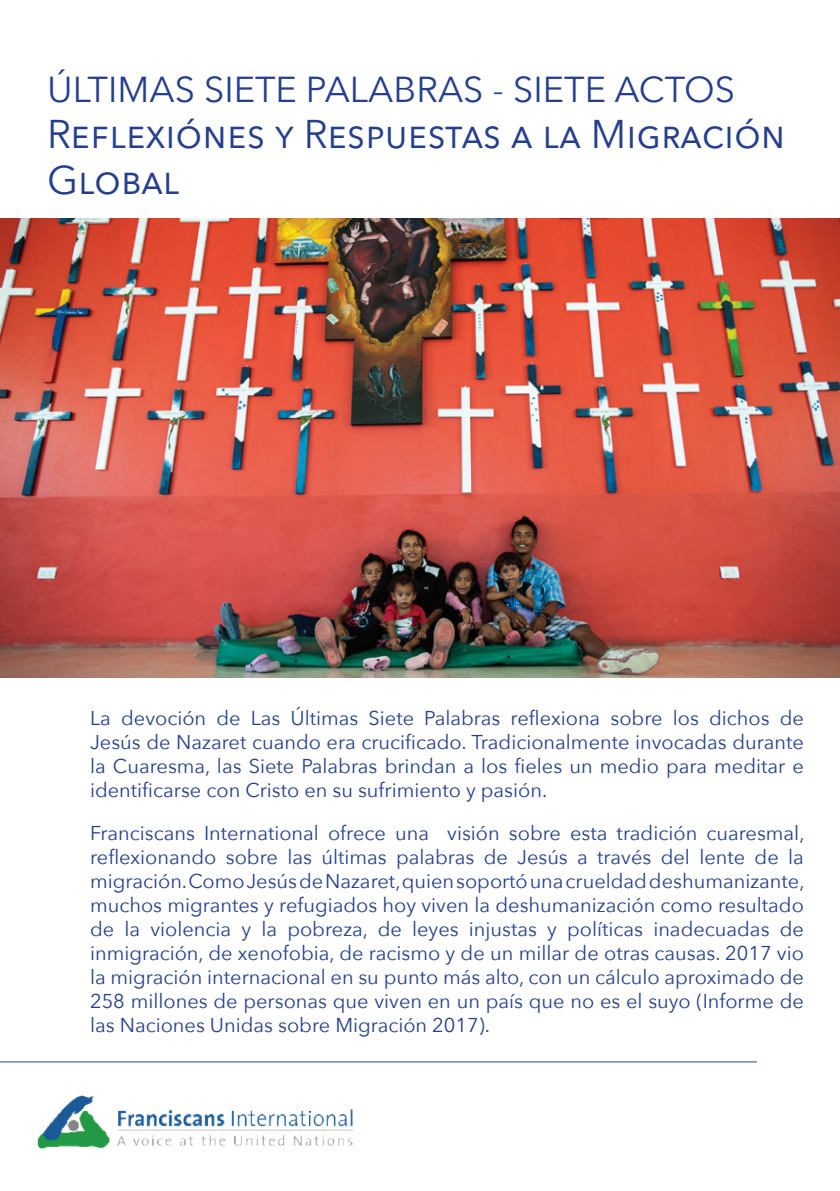
<style>
.page{position:relative;width:840px;height:1191px;background:#fff}
.page>*{position:absolute;margin:0;border:0;box-sizing:border-box;transform-origin:0 0}
.t1{font:40px/46px "Avenir Next";color:#253f8e}
.t2{font:36px "Avenir Next";color:#253f8e}
.t3{font:20px/24px "Avenir Next";color:#253f8e;text-align:justify}
</style>
<div class="page">
<img style="left:37px;top:1095px;width:316px;height:54px">
<hr style="left:0;top:1061px;width:756px;height:1px;background:#253f8e">
<img style="left:0;top:219px;width:839px;height:459px">
<h2 class="t2" style="left:47px;top:59px;width:689px">ÚLTIMAS SIETE PALABRAS - SIETE ACTOS</h2>
<h1 class="t1" style="left:47px;top:109px;width:739px">Reflexiónes y Respuestas a la Migración<br>Global</h1>
<p class="t3" style="left:90px;top:705px;width:715px">La devoción de Las Últimas Siete Palabras reflexiona sobre los dichos de Jesús de Nazaret cuando era crucificado. Tradicionalmente invocadas durante la Cuaresma, las Siete Palabras brindan a los fieles un medio para meditar e identificarse con Cristo en su sufrimiento y pasión.</p>
<p class="t3" style="left:90px;top:819px;width:715px">Franciscans International ofrece una visión sobre esta tradición cuaresmal, reflexionando sobre las últimas palabras de Jesús a través del lente de la migración. Como Jesús de Nazaret, quien soportó una crueldad deshumanizante, muchos migrantes y refugiados hoy viven la deshumanización como resultado de la violencia y la pobreza, de leyes injustas y políticas inadecuadas de inmigración, de xenofobia, de racismo y de un millar de otras causas. 2017 vio la migración internacional en su punto más alto, con un cálculo aproximado de 258 millones de personas que viven en un país que no es el suyo (Informe de las Naciones Unidas sobre Migración 2017).</p>
</div>
